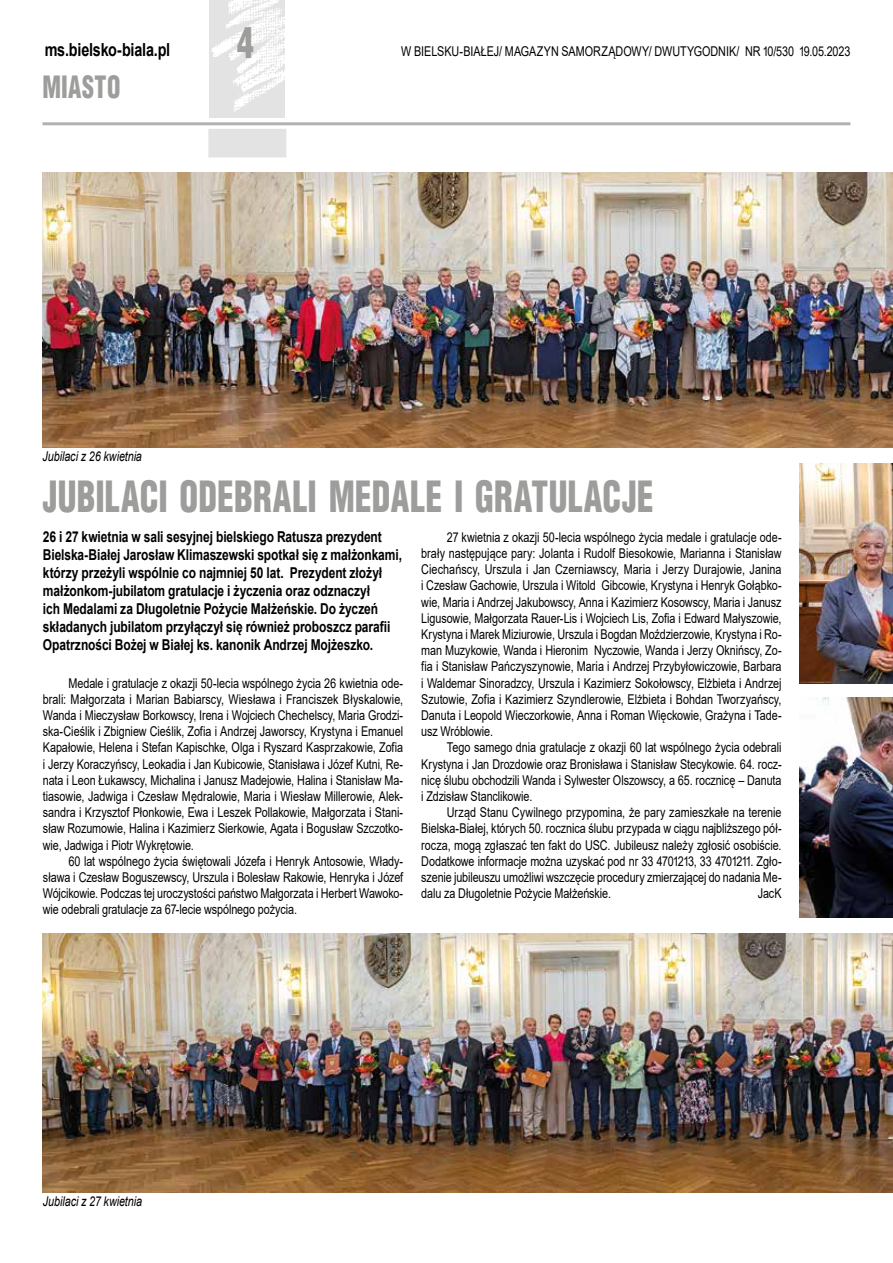
<style>
.page{position:relative;width:893px;height:1263px;background:#fff}
.page>*{position:absolute;margin:0;border:0;box-sizing:border-box;transform-origin:0 0}
.t1{font:900 42px "Switzerland Cond";letter-spacing:.005em;color:#9d9d9c;scale:.8 1}
.t2{font:900 30px "Switzerland Cond";letter-spacing:.02em;color:#9d9d9c;scale:.8 1}
.t3{font:700 18px "Arial";letter-spacing:-.015em;color:#000;scale:.8 1}
.t4{font:700 15px/18px "Arial";letter-spacing:-.005em;color:#000;scale:.8 1}
.t5{font:13.5px/16.2px "Arial";letter-spacing:-.005em;color:#000;text-align:justify;scale:.8 1}
.t6{font:italic 13.5px "Arial";letter-spacing:-.01em;color:#000;scale:.8 1}
</style>
<div class="page">
<hr style="left:43px;top:122px;width:807px;height:3px;background:#b3b2b2">
<img style="left:209px;top:0;width:76px;height:118px">
<div style="left:208px;top:129px;width:78px;height:28px;background:#e3e3e3"></div>
<img style="left:43px;top:934px;width:850px;height:259px">
<img style="left:43px;top:172px;width:850px;height:276px">
<img style="left:800px;top:464px;width:93px;height:219px">
<img style="left:800px;top:698px;width:93px;height:219px">
<h3 class="t3" style="left:45px;top:37px;width:158px">ms.bielsko-biala.pl</h3>
<h2 class="t2" style="left:43px;top:68px;width:99px">MIASTO</h2>
<h1 class="t1" style="left:237px;top:16px;width:22px">4</h1>
<p class="t6" style="left:43px;top:447px;width:126px">Jubilaci z 26 kwietnia</p>
<p class="t5" style="left:401px;top:43px;width:563px">W BIELSKU-BIAŁEJ/ MAGAZYN SAMORZĄDOWY/ DWUTYGODNIK/ NR 10/530 19.05.2023</p>
<h1 class="t1" style="left:43px;top:470px;width:765px">JUBILACI ODEBRALI MEDALE I GRATULACJE</h1>
<p class="t4" style="left:43px;top:528px;width:451px">26 i 27 kwietnia w sali sesyjnej bielskiego Ratusza prezydent Bielska-Białej Jarosław Klimaszewski spotkał się z małżonkami, którzy przeżyli wspólnie co najmniej 50 lat. Prezydent złożył małżonkom-jubilatom gratulacje i życzenia oraz odznaczył<br>ich Medalami za Długoletnie Pożycie Małżeńskie. Do życzeń składanych jubilatom przyłączył się również proboszcz parafii Opatrzności Bożej w Białej ks. kanonik Andrzej Mojżeszko.</p>
<p class="t5" style="left:43px;top:675px;width:452px;text-indent:26px">Medale i gratulacje z okazji 50-lecia wspólnego życia 26 kwietnia ode&shy;brali: Małgorzata i Marian Babiarscy, Wiesława i Franciszek Błyskalowie, Wanda i Mieczysław Borkowscy, Irena i Wojciech Chechelscy, Maria Grodzi&shy;ska-Cieślik i Zbigniew Cieślik, Zofia i Andrzej Jaworscy, Krystyna i Emanuel Kapałowie, Helena i Stefan Kapischke, Olga i Ryszard Kasprzakowie, Zofia i Jerzy Koraczyńscy, Leokadia i Jan Kubicowie, Stanisława i Józef Kutni, Re&shy;nata i Leon Łukawscy, Michalina i Janusz Madejowie, Halina i Stanisław Ma&shy;tiasowie, Jadwiga i Czesław Mędralowie, Maria i Wiesław Millerowie, Alek&shy;sandra i Krzysztof Płonkowie, Ewa i Leszek Pollakowie, Małgorzata i Stani&shy;sław Rozumowie, Halina i Kazimierz Sierkowie, Agata i Bogusław Szczotko&shy;wie, Jadwiga i Piotr Wykrętowie.</p>
<p class="t5" style="left:43px;top:853px;width:452px;text-indent:26px">60 lat wspólnego życia świętowali Józefa i Henryk Antosowie, Włady&shy;sława i Czesław Boguszewscy, Urszula i Bolesław Rakowie, Henryka i Józef Wójcikowie. Podczas tej uroczystości państwo Małgorzata i Herbert Wawoko&shy;wie odebrali gratulacje za 67-lecie wspólnego pożycia.</p>
<p class="t5" style="left:421px;top:529px;width:452px;text-indent:26px">27 kwietnia z okazji 50-lecia wspólnego życia medale i gratulacje ode&shy;brały następujące pary: Jolanta i Rudolf Biesokowie, Marianna i Stanisław Ciechańscy, Urszula i Jan Czerniawscy, Maria i Jerzy Durajowie, Janina i Czesław Gachowie, Urszula i Witold Gibcowie, Krystyna i Henryk Gołąbko&shy;wie, Maria i Andrzej Jakubowscy, Anna i Kazimierz Kosowscy, Maria i Janusz Ligusowie, Małgorzata Rauer-Lis i Wojciech Lis, Zofia i Edward Małyszowie, Krystyna i Marek Miziurowie, Urszula i Bogdan Moździerzowie, Krystyna i Ro&shy;man Muzykowie, Wanda i Hieronim Nyczowie, Wanda i Jerzy Oknińscy, Zo&shy;fia i Stanisław Pańczyszynowie, Maria i Andrzej Przybyłowiczowie, Barbara i Waldemar Sinoradzcy, Urszula i Kazimierz Sokołowscy, Elżbieta i Andrzej Szutowie, Zofia i Kazimierz Szyndlerowie, Elżbieta i Bohdan Tworzyańscy, Danuta i Leopold Wieczorkowie, Anna i Roman Więckowie, Grażyna i Tade&shy;usz Wróblowie.</p>
<p class="t5" style="left:421px;top:739px;width:452px;text-indent:26px">Tego samego dnia gratulacje z okazji 60 lat wspólnego życia odebrali Krystyna i Jan Drozdowie oraz Bronisława i Stanisław Stecykowie. 64. rocz&shy;nicę ślubu obchodzili Wanda i Sylwester Olszowscy, a 65. rocznicę – Danuta i Zdzisław Stanclikowie.</p>
<p class="t5" style="left:421px;top:804px;width:452px;text-indent:26px">Urząd Stanu Cywilnego przypomina, że pary zamieszkałe na terenie Bielska-Białej, których 50. rocznica ślubu przypada w ciągu najbliższego pół&shy;rocza, mogą zgłaszać ten fakt do USC. Jubileusz należy zgłosić osobiście.<br>Dodatkowe informacje można uzyskać pod nr 33 4701213, 33 4701211. Zgło&shy;szenie jubileuszu umożliwi wszczęcie procedury zmierzającej do nadania Me&shy;dalu za Długoletnie Pożycie Małżeńskie.</p>
<p class="t5" style="left:758px;top:885px;width:31px">JacK</p>
<p class="t6" style="left:43px;top:1192px;width:125px">Jubilaci z 27 kwietnia</p>
</div>
